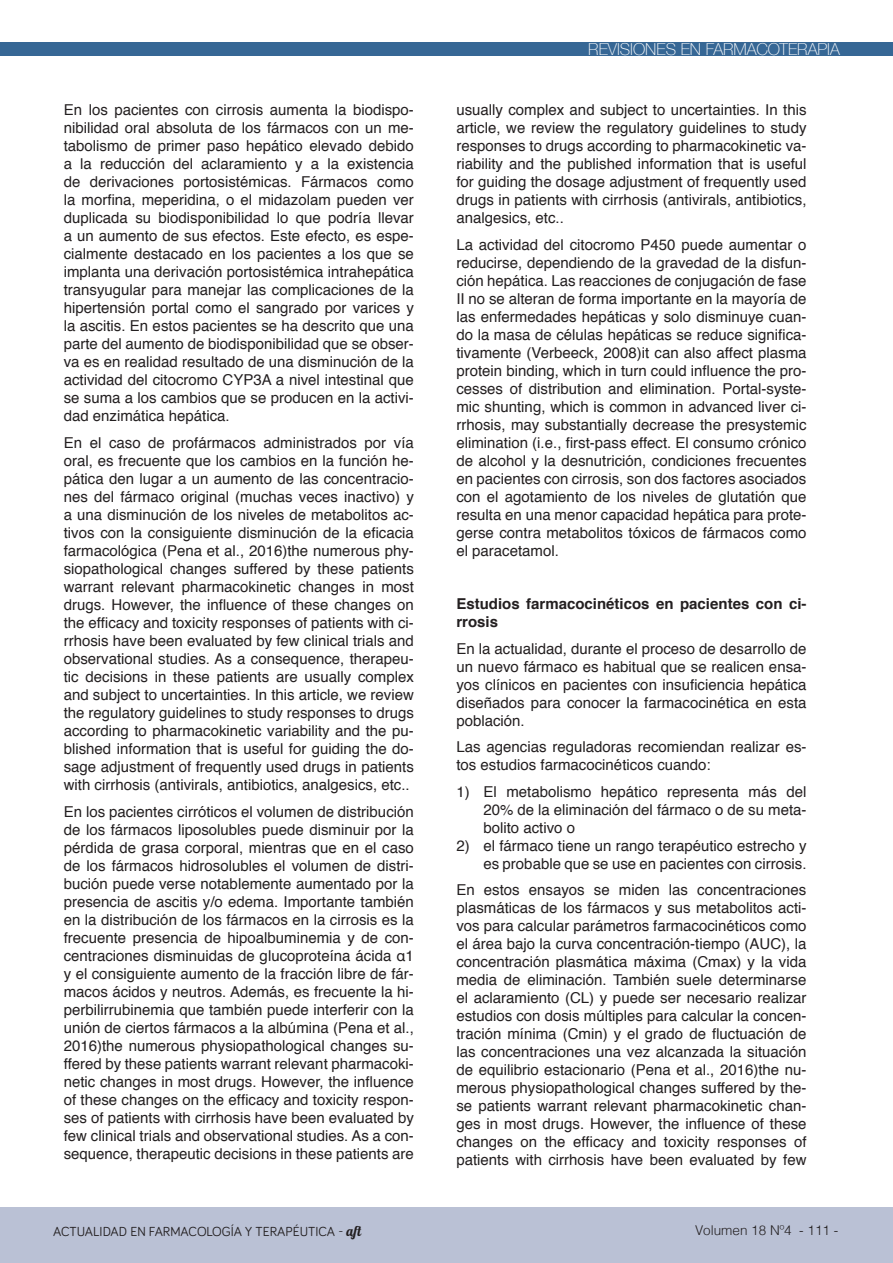
<style>
.page{position:relative;width:893px;height:1263px;background:#fff}
.page>*{position:absolute;margin:0;border:0;box-sizing:border-box;transform-origin:0 0}
.t1{font:100 16.5px "Helvetica Neue";color:#fff}
.t2{font:15px/18px "Helvetica";color:#231f20;text-align:justify}
.t3{font:700 15px/18px "Helvetica";color:#231f20}
.t4{font:15px "Arial";color:#231f20}
.t5{font:13.5px "Bariol";color:#231f20}
.t6{font:300 13.5px "Helvetica";color:#231f20}
.s1{font-family:"Helvetica"}
.s2{font-family:"Lobster 1.4"}
.s3{font-family:"Arial"}
</style>
<div class="page">
<div style="left:0;top:1207px;width:893px;height:56px;background:#bac1d5"></div>
<div style="left:0;top:42px;width:893px;height:13px;background:#366795"></div>
<p class="t2" style="left:64px;top:102px;width:352px">En los pacientes con cirrosis aumenta la biodispo&shy;nibilidad oral absoluta de los fármacos con un me&shy;tabolismo de primer paso hepático elevado debido a la reducción del aclaramiento y a la existencia de derivaciones portosistémicas. Fármacos como la morfina, meperidina, o el midazolam pueden ver duplicada su biodisponibilidad lo que podría llevar a un aumento de sus efectos. Este efecto, es espe&shy;cialmente destacado en los pacientes a los que se implanta una derivación portosistémica intrahepática transyugular para manejar las complicaciones de la hipertensión portal como el sangrado por varices y la ascitis. En estos pacientes se ha descrito que una parte del aumento de biodisponibilidad que se obser&shy;va es en realidad resultado de una disminución de la actividad del citocromo CYP3A a nivel intestinal que se suma a los cambios que se producen en la activi&shy;dad enzimática hepática.</p>
<p class="t2" style="left:64px;top:434px;width:352px">En el caso de profármacos administrados por vía oral, es frecuente que los cambios en la función he&shy;pática den lugar a un aumento de las concentracio&shy;nes del fármaco original (muchas veces inactivo) y a una disminución de los niveles de metabolitos ac&shy;tivos con la consiguiente disminución de la eficacia farmacológica (Pena et al., 2016)the numerous phy&shy;siopathological changes suffered by these patients warrant relevant pharmacokinetic changes in most drugs. However, the influence of these changes on the efficacy and toxicity responses of patients with ci&shy;rrhosis have been evaluated by few clinical trials and observational studies. As a consequence, therapeu&shy;tic decisions in these patients are usually complex and subject to uncertainties. In this article, we review the regulatory guidelines to study responses to drugs according to pharmacokinetic variability and the pu&shy;blished information that is useful for guiding the do&shy;sage adjustment of frequently used drugs in patients with cirrhosis (antivirals, antibiotics, analgesics, etc..</p>
<p class="t2" style="left:64px;top:803px;width:352px">En los pacientes cirróticos el volumen de distribución de los fármacos liposolubles puede disminuir por la</p>
<p class="t4" style="left:64px;top:837px;width:352px">pérdida de grasa corporal, mientras que e<span class="s1">n el caso</span></p>
<p class="t2" style="left:64px;top:857px;width:352px">de los fármacos hidrosolubles el volumen de distri&shy;bución puede verse notablemente aumentado por la presencia de ascitis y/o edema. Importante también en la distribución de los fármacos en la cirrosis es la frecuente presencia de hipoalbuminemia y de con&shy;centraciones disminuidas de glucoproteína ácida α1 y el consiguiente aumento de la fracción libre de fár&shy;macos ácidos y neutros. Además, es frecuente la hi&shy;perbilirrubinemia que también puede interferir con la unión de ciertos fármacos a la albúmina (Pena et al., 2016)the numerous physiopathological changes su&shy;ffered by these patients warrant relevant pharmacoki&shy;netic changes in most drugs. However, the influence of these changes on the efficacy and toxicity respon&shy;ses of patients with cirrhosis have been evaluated by few clinical trials and observational studies. As a con&shy;sequence, therapeutic decisions in these patients are</p>
<p class="t5" style="left:53px;top:1222px;width:313px">ACTUALIDAD EN FARMACOLOGÍA Y TERAPÉUTICA - <span class="s2">aft</span></p>
<p class="t1" style="left:588px;top:37px;width:253px">REVISIONES EN FARMACOTERAPIA</p>
<p class="t2" style="left:456px;top:102px;width:352px">usually complex and subject to uncertainties. In this article, we review the regulatory guidelines to study responses to drugs according to pharmacokinetic va&shy;riability and the published information that is useful for guiding the dosage adjustment of frequently used drugs in patients with cirrhosis (antivirals, antibiotics, analgesics, etc..</p>
<p class="t2" style="left:456px;top:236px;width:352px">La actividad del citocromo P450 puede aumentar o reducirse, dependiendo de la gravedad de la disfun&shy;ción hepática. Las reacciones de conjugación de fase II no se alteran de forma importante en la mayoría de las enfermedades hepáticas y solo disminuye cuan&shy;do la masa de células hepáticas se reduce significa&shy;tivamente (Verbeeck, 2008)it can also affect plasma protein binding, which in turn could influence the pro&shy;cesses of distribution and elimination. Portal-syste&shy;mic shunting, which is common in advanced liver ci&shy;rrhosis, may substantially decrease the presystemic elimination (i.e., first-pass effect. El consumo crónico de alcohol y la desnutrición, condiciones frecuentes en pacientes con cirrosis, son dos factores asociados con el agotamiento de los niveles de glutatión que resulta en una menor capacidad hepática para prote&shy;gerse contra metabolitos tóxicos de fármacos como el paracetamol.</p>
<p class="t3" style="left:456px;top:595px;width:352px">Estudios farmacocinéticos en pacientes con ci&shy;rrosis</p>
<p class="t2" style="left:456px;top:640px;width:352px">En la actualidad, durante el proceso de desarrollo de un nuevo <span class="s3">fármaco</span> es habitual que se realicen ensa&shy;yos clínicos en pacientes con insuficiencia hepática diseñados para conocer la farmacocinética en esta población.</p>
<p class="t2" style="left:456px;top:738px;width:352px">Las agencias reguladoras recomiendan realizar es&shy;tos estudios farmacocinéticos cuando:</p>
<p class="t2" style="left:483px;top:783px;width:325px;text-indent:-27px">1) El metabolismo hepático representa más del 20% de la eliminación del fármaco o de su meta&shy;bolito activo o</p>
<p class="t2" style="left:456px;top:837px;width:352px;text-align:right">2) el fármaco tiene un rango terapéutico estrecho y es probable que se use en pacientes con cirrosis.</p>
<p class="t2" style="left:456px;top:881px;width:352px">En estos ensayos se miden las concentraciones plasmáticas de los fármacos y sus metabolitos acti&shy;vos para calcular parámetros farmacocinéticos como el área bajo la curva concentración-tiempo (AUC), la concentración plasmática máxima (Cmax) y la vida media de eliminación. También suele determinarse el aclaramiento (CL) y puede ser necesario realizar estudios con dosis múltiples para calcular la concen&shy;tración mínima (Cmin) y el grado de fluctuación de las concentraciones una vez alcanzada la situación de equilibrio estacionario (Pena et al., 2016)the nu&shy;merous physiopathological changes suffered by the&shy;se patients warrant relevant pharmacokinetic chan&shy;ges in most drugs. However, the influence of these changes on the efficacy and toxicity responses of patients with cirrhosis have been evaluated by few</p>
<p class="t6" style="left:695px;top:1218px;width:145px">Volumen 18 Nº4 - 111 -</p>
</div>
